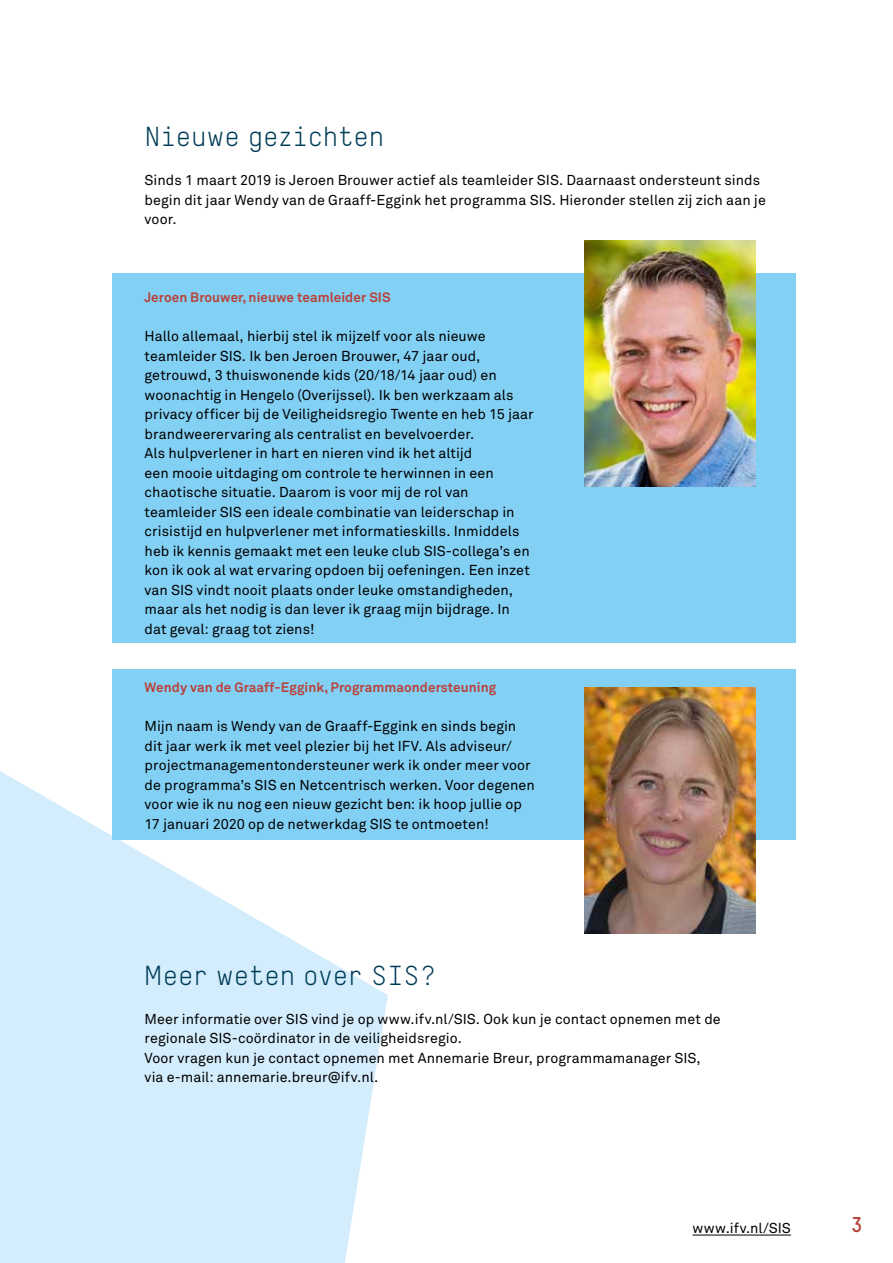
<style>
.page{position:relative;width:893px;height:1263px;background:#fff}
.page>*{position:absolute;margin:0;border:0;box-sizing:border-box;transform-origin:0 0}
.t1{font:27px "TSTARTW";letter-spacing:.015em;color:#003d58}
.t2{font:700 21px "TSTARTW";color:#b84239}
.t3{font:14.25px/19.5px "Akkurat Std";letter-spacing:.005em;color:#000}
.t4{font:700 13.5px "Akkurat Std";letter-spacing:.005em;color:#b84239}
</style>
<div class="page">
<svg style="left:0;top:771px;width:388px;height:492px;fill:#d4edfc"></svg>
<div style="left:112px;top:273px;width:683px;height:370px;background:#83d0f5"></div>
<img style="left:584px;top:240px;width:171px;height:246px">
<div style="left:112px;top:669px;width:683px;height:171px;background:#83d0f5"></div>
<img style="left:584px;top:687px;width:171px;height:246px">
<hr style="left:693px;top:1235px;width:98px;height:1px;background:#000">
<h1 class="t1" style="left:145px;top:120px;width:241px">Nieuwe gezichten</h1>
<p class="t3" style="left:145px;top:171px;width:623px">Sinds 1 maart 2019 is Jeroen Brouwer actief als teamleider SIS. Daarnaast ondersteunt sinds begin dit jaar Wendy van de Graaff-Eggink het programma SIS. Hieronder stellen zij zich aan je voor.</p>
<p class="t4" style="left:145px;top:289px;width:247px">Jeroen Brouwer, nieuwe teamleider SIS</p>
<p class="t3" style="left:145px;top:327px;width:391px">Hallo allemaal, hierbij stel ik mijzelf voor als nieuwe teamleider SIS. Ik ben Jeroen Brouwer, 47 jaar oud, getrouwd, 3 thuiswonende kids (20/18/14 jaar oud) en woonachtig in Hengelo (Overijssel). Ik ben werkzaam als privacy officer bij de Veiligheidsregio Twente en heb 15 jaar brandweerervaring als centralist en bevelvoerder.<br>Als hulpverlener in hart en nieren vind ik het altijd<br>een mooie uitdaging om controle te herwinnen in een chaotische situatie. Daarom is voor mij de rol van teamleider SIS een ideale combinatie van leiderschap in crisistijd en hulpverlener met informatieskills. Inmiddels heb ik kennis gemaakt met een leuke club SIS-collega’s en kon ik ook al wat ervaring opdoen bij oefeningen. Een inzet van SIS vindt nooit plaats onder leuke omstandigheden, maar als het nodig is dan lever ik graag mijn bijdrage. In dat geval: graag tot ziens!</p>
<p class="t4" style="left:145px;top:679px;width:353px">Wendy van de Graaff-Eggink, Programmaondersteuning</p>
<p class="t3" style="left:145px;top:717px;width:392px">Mijn naam is Wendy van de Graaff-Eggink en sinds begin dit jaar werk ik met veel plezier bij het IFV. Als adviseur/ projectmanagementondersteuner werk ik onder meer voor de programma’s SIS en Netcentrisch werken. Voor degenen voor wie ik nu nog een nieuw gezicht ben: ik hoop jullie op 17 januari 2020 op de netwerkdag SIS te ontmoeten!</p>
<h1 class="t1" style="left:145px;top:959px;width:293px">Meer weten over SIS?</h1>
<p class="t3" style="left:145px;top:1009px;width:578px">Meer informatie over SIS vind je op www.ifv.nl/SIS. Ook kun je contact opnemen met de regionale SIS-coördinator in de veiligheidsregio.<br>Voor vragen kun je contact opnemen met Annemarie Breur, programmamanager SIS, via e-mail: annemarie.breur@ifv.nl.</p>
<p class="t3" style="left:693px;top:1219px;width:100px">www.ifv.nl/SIS</p>
<h2 class="t2" style="left:851px;top:1212px;width:14px">3</h2>
</div>
